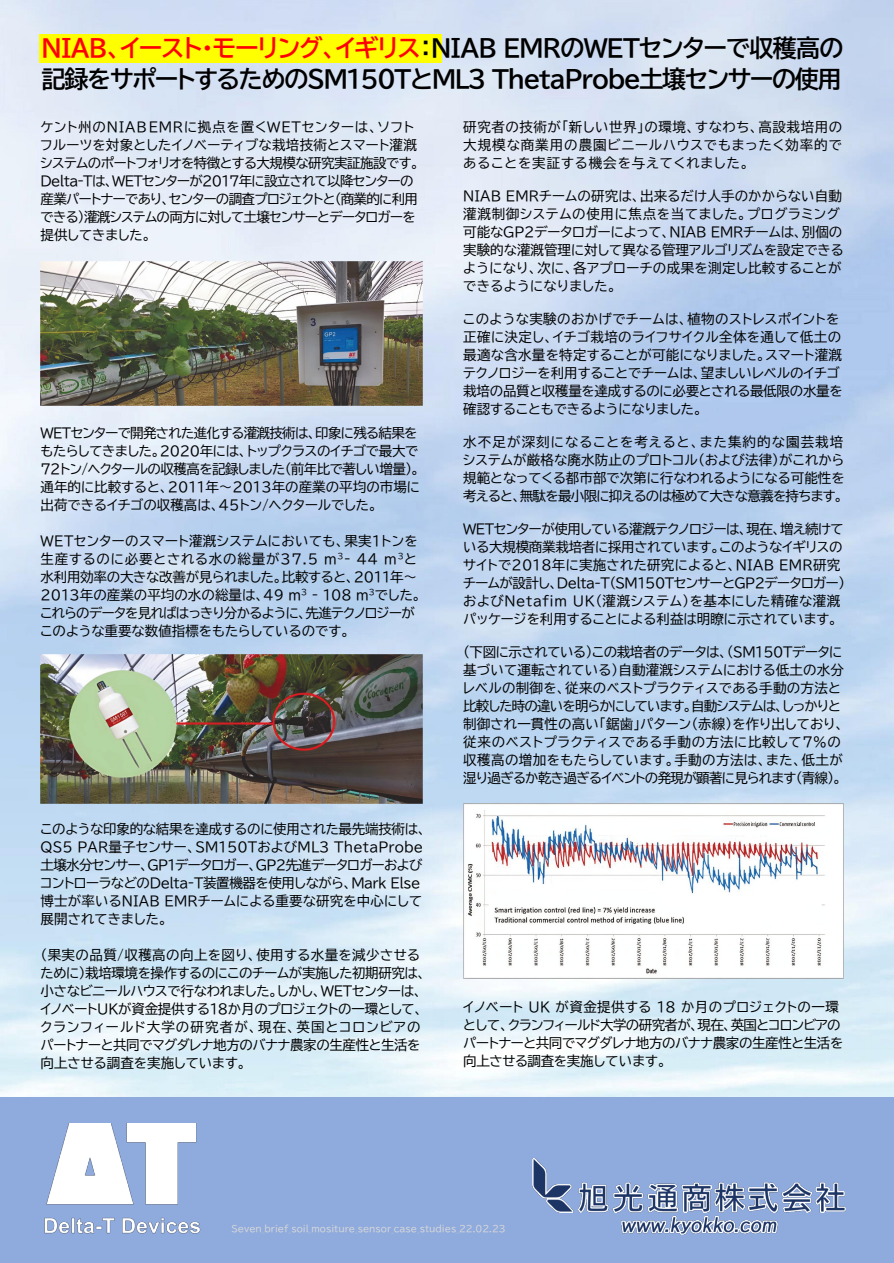
<style>
.page{position:relative;width:894px;height:1263px;background:#fff}
.page>*{position:absolute;margin:0;border:0;box-sizing:border-box;transform-origin:0 0}
.t1{font:24px/30.3px "BIZ UDP Gothic Bold";letter-spacing:-.05em;color:#000}
.t2{font:13.5px/18px "BIZ UDP Gothic";color:#000}
.t3{font:13.5px/18px "BIZ UDP Gothic";letter-spacing:-.02em;color:#000}
.t4{font:13.5px/18px "BIZ UDP Gothic";letter-spacing:-.04em;color:#000}
.t5{font:13.5px/18px "BIZ UDP Gothic";letter-spacing:.02em;color:#000}
.t6{font:13.5px/18px "BIZ UDP Gothic";letter-spacing:-.03em;color:#000}
.t7{font:9px "BIZ UDP Gothic";color:#d9d9d9}
.s1{color:#f00}
</style>
<div class="page">
<img style="left:0;top:0;width:893px;height:1098px">
<div style="left:39px;top:34px;width:403px;height:28px;background:#ff0"></div>
<div style="left:0;top:1098px;width:893px;height:165px;background:#8faadc"></div>
<img style="left:44px;top:1123px;width:156px;height:111px">
<img style="left:40px;top:262px;width:382px;height:143px">
<img style="left:40px;top:655px;width:382px;height:149px">
<img style="left:463px;top:803px;width:380px;height:176px">
<img style="left:532px;top:1159px;width:312px;height:75px">
<h1 class="t1" style="left:42px;top:33px;width:802px"><span class="s1">NIAB、イースト・モーリング、イギリス</span>：NIAB EMRのWETセンターで収穫高の記録をサポートするためのSM150TとML3 ThetaProbe土壌センサーの使用</h1>
<p class="t4" style="left:41px;top:118px;width:380px">ケント州のNIABEMRに拠点を置くWETセンターは、ソフトフルーツを対象としたイノベーティブな栽培技術とスマート灌漑システムのポートフォリオを特徴とする大規模な研究実証施設です。Delta‐Tは、WETセンターが2017年に設立されて以降センターの産業パートナーであり、センターの調査プロジェクトと（商業的に利用できる）灌漑システムの両方に対して土壌センサーとデータロガーを提供してきました。</p>
<p class="t2" style="left:463px;top:118px;width:380px;text-align:justify">研究者の技術が「新しい世界」の環境、すなわち、高設栽培用の大規模な商業用の農園ビニールハウスでもまったく効率的であることを実証する機会を与えてくれました。</p>
<p class="t2" style="left:463px;top:187px;width:382px">NIAB EMRチームの研究は、出来るだけ人手のかからない自動灌漑制御システムの使用に焦点を当てました。プログラミング可能なGP2データロガーによって、NIAB EMRチームは、別個の実験的な灌漑管理に対して異なる管理アルゴリズムを設定できるようになり、次に、各アプローチの成果を測定し比較することができるようになりました。</p>
<p class="t5" style="left:463px;top:310px;width:381px">このような実験のおかげでチームは、植物のストレスポイントを正確に決定し、イチゴ栽培のライフサイクル全体を通して低土の最適な含水量を特定することが可能になりました。スマート灌漑テクノロジーを利用することでチームは、望ましいレベルのイチゴ栽培の品質と収穫量を達成するのに必要とされる最低限の水量を確認することもできるようになりました。</p>
<p class="t2" style="left:463px;top:433px;width:382px;text-align:justify">水不足が深刻になることを考えると、また集約的な園芸栽培システムが厳格な廃水防止のプロトコル（および法律）がこれから規範となってくる都市部で次第に行なわれるようになる可能性を考えると、無駄を最小限に抑えるのは極めて大きな意義を持ちます。</p>
<p class="t3" style="left:463px;top:520px;width:383px">WETセンターが使用している灌漑テクノロジーは、現在、増え続けている大規模商業栽培者に採用されています。このようなイギリスのサイトで2018年に実施された研究によると、NIAB EMR研究チームが設計し、Delta-T（SM150TセンサーとGP2データロガー）およびNetafim UK（灌漑システム）を基本にした精確な灌漑パッケージを利用することによる利益は明瞭に示されています。</p>
<p class="t2" style="left:463px;top:643px;width:382px">（下図に示されている）この栽培者のデータは、（SM150Tデータに基づいて運転されている）自動灌漑システムにおける低土の水分レベルの制御を、従来のベストプラクティスである手動の方法と比較した時の違いを明らかにしています。自動システムは、しっかりと制御され一貫性の高い「鋸歯」パターン（赤線）を作り出しており、従来のベストプラクティスである手動の方法に比較して7%の収穫高の増加をもたらしています。手動の方法は、また、低土が湿り過ぎるか乾き過ぎるイベントの発現が顕著に見られます（青線）。</p>
<p class="t3" style="left:41px;top:424px;width:381px">WETセンターで開発された進化する灌漑技術は、印象に残る結果をもたらしてきました。2020年には、トップクラスのイチゴで最大で72トン/ヘクタールの収穫高を記録しました（前年比で著しい増量）。通年的に比較すると、2011年～2013年の産業の平均の市場に出荷できるイチゴの収穫高は、45トン/ヘクタールでした。</p>
<p class="t2" style="left:41px;top:532px;width:382px">WETセンターのスマート灌漑システムにおいても、果実1トンを生産するのに必要とされる水の総量が37.5 m<sup>3</sup>‐ 44 m<sup>3</sup>と水利用効率の大きな改善が見られました。比較すると、2011年～2013年の産業の平均の水の総量は、49 m<sup>3</sup> ‐ 108 m<sup>3</sup>でした。これらのデータを見ればはっきり分かるように、先進テクノロジーがこのような重要な数値指標をもたらしているのです。</p>
<p class="t3" style="left:41px;top:820px;width:387px">このような印象的な結果を達成するのに使用された最先端技術は、QS5 PAR量子センサー、SM150TおよびML3 ThetaProbe土壌水分センサー、GP1データロガー、GP2先進データロガーおよびコントローラなどのDelta‐T装置機器を使用しながら、Mark Else博士が率いるNIAB EMRチームによる重要な研究を中心にして展開されてきました。</p>
<p class="t3" style="left:41px;top:946px;width:386px">（果実の品質/収穫高の向上を図り、使用する水量を減少させるために）栽培環境を操作するのにこのチームが実施した初期研究は、小さなビニールハウスで行なわれました。しかし、WETセンターは、イノベートUKが資金提供する18か月のプロジェクトの一環として、クランフィールド大学の研究者が、現在、英国とコロンビアのパートナーと共同でマグダレナ地方のバナナ農家の生産性と生活を向上させる調査を実施しています。</p>
<p class="t6" style="left:463px;top:998px;width:381px">イノベート UK が資金提供する 18 か月のプロジェクトの一環として、クランフィールド大学の研究者が、現在、英国とコロンビアのパートナーと共同でマグダレナ地方のバナナ農家の生産性と生活を向上させる調査を実施しています。</p>
<p class="t7" style="left:231px;top:1224px;width:276px">Seven_brief_soil_mositure_sensor_case_studies_22.02.23</p>
</div>
